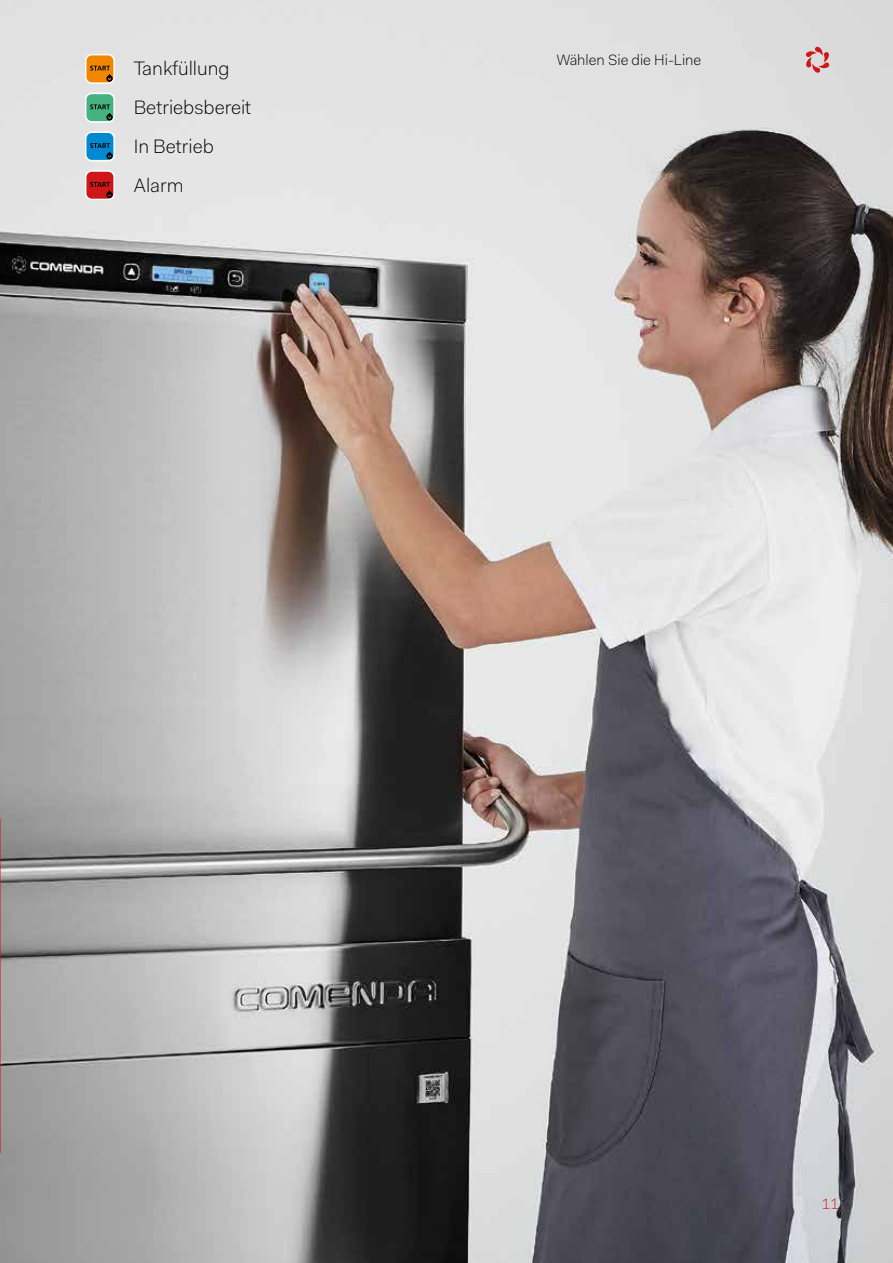
<style>
.page{position:relative;width:893px;height:1263px;background:#fff}
.page>*{position:absolute;margin:0;border:0;box-sizing:border-box;transform-origin:0 0}
.t1{font:300 19.5px/39px "Fakt Pro";color:#000}
.t2{font:300 15px "Fakt Pro";color:#000}
.t3{font:300 15px "Fakt Pro";color:#cd1719}
</style>
<div class="page">
<img style="left:0;top:0;width:893px;height:1263px">
<div style="left:86px;top:132px;width:28px;height:29px;background:#0089d0;border-radius:6px"></div>
<div style="left:85px;top:132px;width:30px;height:29px;border:1px solid #fff;border-radius:6px"></div>
<svg style="left:90px;top:143px;width:23px;height:16px"></svg>
<div style="left:86px;top:171px;width:28px;height:28px;background:#cd1719;border-radius:6px"></div>
<div style="left:85px;top:170px;width:30px;height:30px;border:1px solid #fff;border-radius:6px"></div>
<svg style="left:90px;top:182px;width:23px;height:16px"></svg>
<div style="left:86px;top:55px;width:28px;height:28px;background:#f18700;border-radius:6px"></div>
<div style="left:85px;top:54px;width:30px;height:30px;border:1px solid #fff;border-radius:6px"></div>
<svg style="left:90px;top:66px;width:23px;height:15px"></svg>
<div style="left:86px;top:93px;width:28px;height:29px;background:#46b27f;border-radius:6px"></div>
<div style="left:85px;top:93px;width:30px;height:30px;border:1px solid #fff;border-radius:6px"></div>
<svg style="left:90px;top:104px;width:23px;height:16px"></svg>
<svg style="left:806px;top:47px;width:23px;height:26px"></svg>
<p class="t1" style="left:134px;top:50px;width:119px">Tankfüllung<br>Betriebsbereit<br>In Betrieb<br>Alarm</p>
<p class="t2" style="left:557px;top:51px;width:146px">Wählen Sie die Hi-Line</p>
<p class="t3" style="left:822px;top:1196px;width:19px">11</p>
</div>
